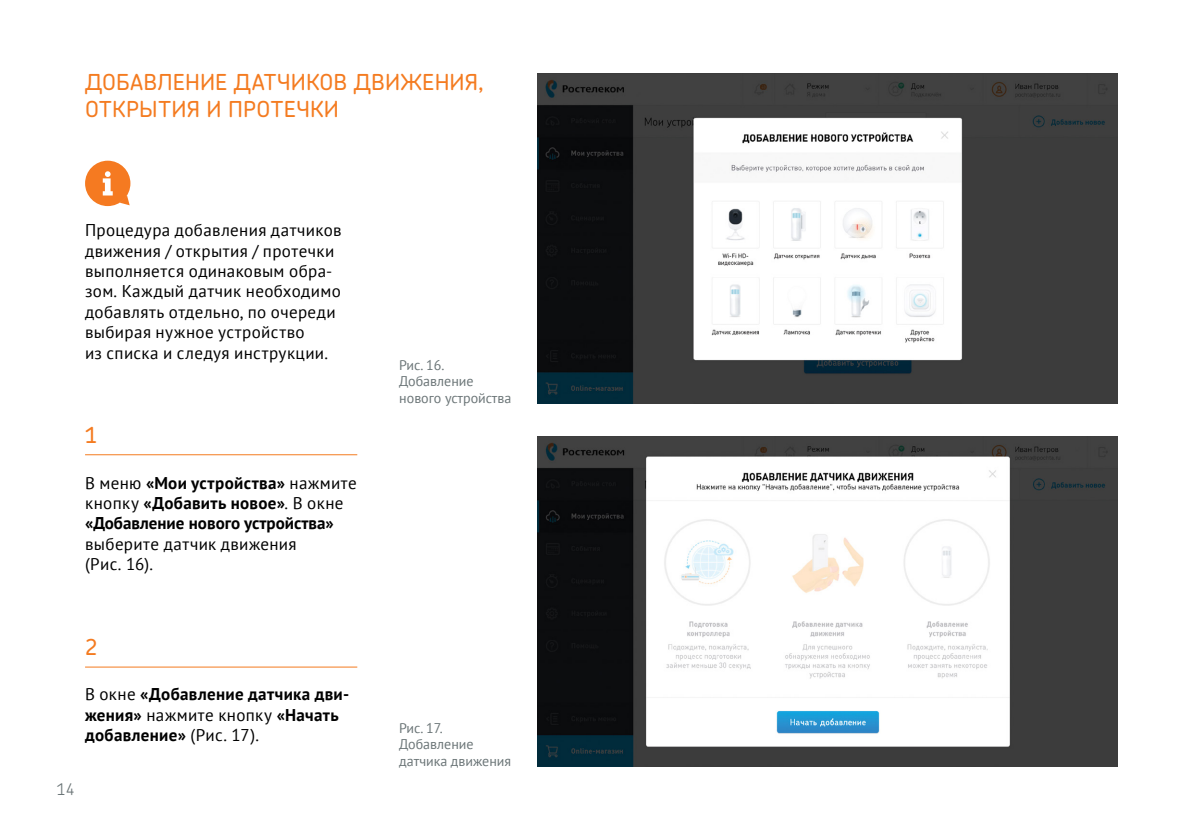
<style>
.page{position:relative;width:1191px;height:840px;background:#fff}
.page>*{position:absolute;margin:0;border:0;box-sizing:border-box;transform-origin:0 0}
.t1{font:500 22px/26.4px "Chevin Pro";letter-spacing:.01em;color:#f47b20}
.t2{font:700 17px/20.4px "PT Sans";letter-spacing:.015em;color:#000}
.t3{font:17px/20.4px "PT Sans";letter-spacing:.025em;color:#000}
.t4{font:300 16px "Chevin Pro";color:#6b7577}
.t5{font:14px/16.8px "PT Sans";color:#6b7577}
.s1{font-weight:400}
</style>
<div class="page">
<hr style="left:85px;top:454px;width:272px;height:1px;background:#f47b20">
<hr style="left:85px;top:666px;width:272px;height:1px;background:#f47b20">
<img style="left:537px;top:74px;width:580px;height:329px">
<img style="left:537px;top:436px;width:580px;height:329px">
<svg style="left:85px;top:161px;width:45px;height:45px"></svg>
<p class="t1" style="left:85px;top:68px;width:400px">ДОБАВЛЕНИЕ ДАТЧИКОВ ДВИЖЕНИЯ,<br>ОТКРЫТИЯ И ПРОТЕЧКИ</p>
<p class="t3" style="left:85px;top:219px;width:258px">Процедура добавления датчиков движения / открытия / протечки выполняется одинаковым обра&shy;зом. Каждый датчик необходимо добавлять отдельно, по очереди выбирая нужное устройство<br>из списка и следуя инструкции.</p>
<p class="t1" style="left:85px;top:420px;width:14px">1</p>
<p class="t2" style="left:85px;top:472px;width:273px"><span class="s1">В меню</span> «Мои устройства» <span class="s1">нажмите кнопку</span> «Добавить новое»<span class="s1">. В окне </span>«Добавление нового устройства» <span class="s1">выберите датчик движения<br>(Рис. 16).</span></p>
<p class="t1" style="left:85px;top:632px;width:14px">2</p>
<p class="t2" style="left:85px;top:683px;width:266px"><span class="s1">В окне</span> «Добавление датчика дви&shy;жения» <span class="s1">нажмите кнопку</span> «Начать добавление» <span class="s1">(Рис. 17).</span></p>
<p class="t4" style="left:57px;top:777px;width:19px">14</p>
<p class="t5" style="left:399px;top:356px;width:114px">Рис. 16.<br>Добавление нового устройства</p>
<p class="t5" style="left:399px;top:718px;width:113px">Рис. 17.<br>Добавление датчика движения</p>
</div>
